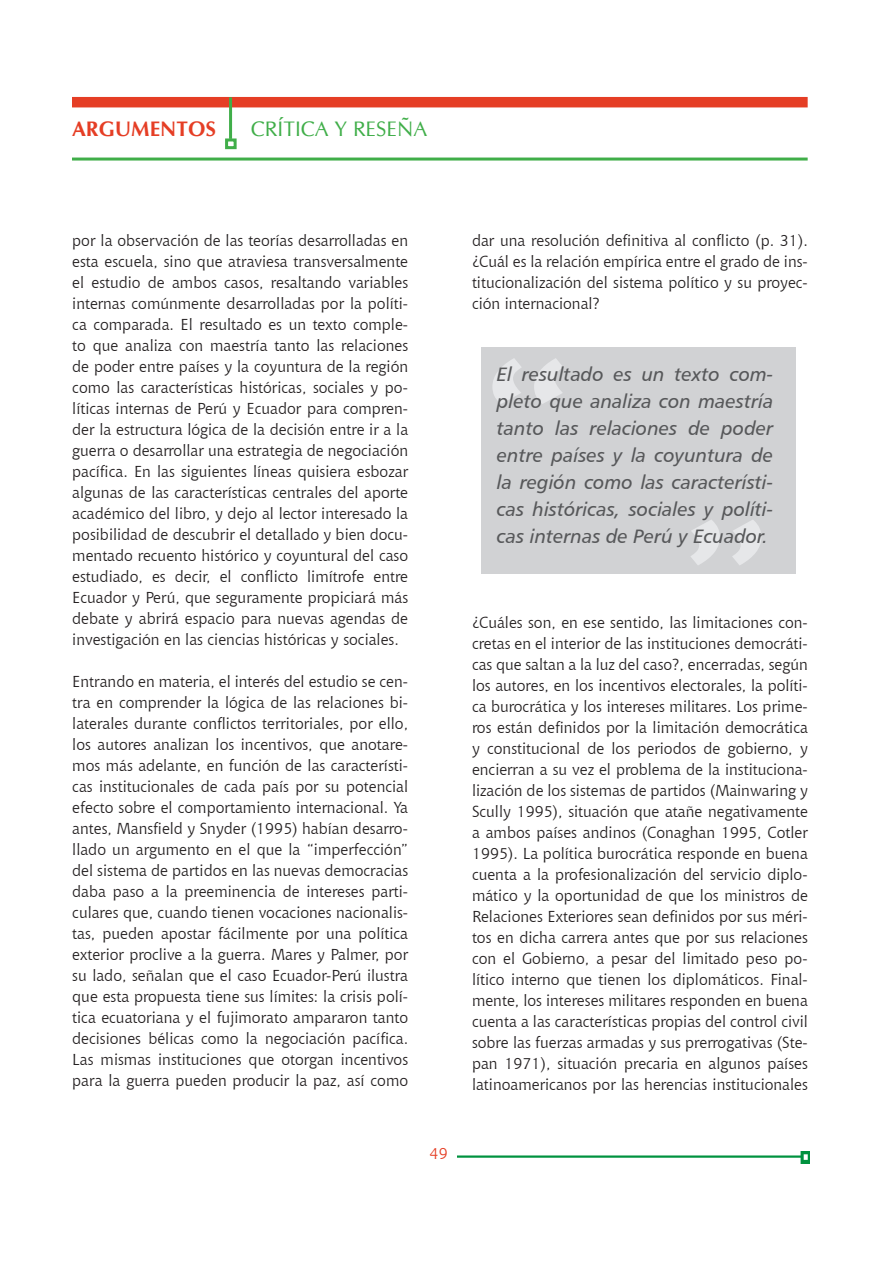
<style>
.page{position:relative;width:893px;height:1263px;background:#fff}
.page>*{position:absolute;margin:0;border:0;box-sizing:border-box;transform-origin:0 0}
.Pies{font:229.95px "Chianti BT";color:#e6e7e9}
.pies2{font:229.95px "Chianti BT";color:#e6e7e9}
.Texto_art{font:21px "CG Omega";color:#40ae49}
.Texto_art-2{font:700 21px "CG Omega";color:#e53e25}
.Sacada{font:19.5px/27px "Humanist 777 BT Italic B";color:#57585a;text-align:justify}
.Texto_art-3{font:15.75px/21px "Chianti BT";color:#231f20;text-align:justify}
.t1{font:15.75px "Chianti BT";color:#e53e25}
</style>
<div class="page">
<img style="left:457px;top:1151px;width:353px;height:12px">
<div style="left:72px;top:97px;width:736px;height:10px;background:#e53e25"></div>
<hr style="left:229px;top:97px;width:3px;height:42px;background:#40ae49">
<div style="left:225px;top:138px;width:12px;height:11px;border:3px solid #40ae49"></div>
<hr style="left:72px;top:158px;width:736px;height:3px;background:#40ae49">
<div style="left:481px;top:347px;width:314px;height:227px;background:#d1d2d4"></div>
<svg style="left:492px;top:358px;width:71px;height:46px"></svg>
<svg style="left:691px;top:520px;width:70px;height:45px"></svg>
<p class="Texto_art-2" style="left:72px;top:116px;width:146px">ARGUMENTOS</p>
<p class="Texto_art" style="left:251px;top:116px;width:178px">CRÍTICA Y RESEÑA</p>
<p class="Texto_art-3" style="left:72px;top:229px;width:337px">por la observación de las teorías desarrolladas en esta escuela, sino que atraviesa transversalmente el estudio de ambos casos, resaltando variables internas comúnmente desarrolladas por la políti&shy;ca comparada. El resultado es un texto comple&shy;to que analiza con maestría tanto las relaciones de poder entre países y la coyuntura de la región como las características históricas, sociales y po&shy;líticas internas de Perú y Ecuador para compren&shy;der la estructura lógica de la decisión entre ir a la guerra o desarrollar una estrategia de negociación pacífica. En las siguientes líneas quisiera esbozar algunas de las características centrales del aporte académico del libro, y dejo al lector interesado la posibilidad de descubrir el detallado y bien docu&shy;mentado recuento histórico y coyuntural del caso estudiado, es decir, el conflicto limítrofe entre Ecuador y Perú, que seguramente propiciará más debate y abrirá espacio para nuevas agendas de investigación en las ciencias históricas y sociales.</p>
<p class="Texto_art-3" style="left:72px;top:670px;width:337px">Entrando en materia, el interés del estudio se cen&shy;tra en comprender la lógica de las relaciones bi&shy;laterales durante conflictos territoriales, por ello, los autores analizan los incentivos, que anotare&shy;mos más adelante, en función de las característi&shy;cas institucionales de cada país por su potencial efecto sobre el comportamiento internacional. Ya antes, Mansfield y Snyder (1995) habían desarro&shy;llado un argumento en el que la “imperfección” del sistema de partidos en las nuevas democracias daba paso a la preeminencia de intereses parti&shy;culares que, cuando tienen vocaciones nacionalis&shy;tas, pueden apostar fácilmente por una política exterior proclive a la guerra. Mares y Palmer, por su lado, señalan que el caso Ecuador-Perú ilustra que esta propuesta tiene sus límites: la crisis polí&shy;tica ecuatoriana y el fujimorato ampararon tanto decisiones bélicas como la negociación pacífica.<br>Las mismas instituciones que otorgan incentivos para la guerra pueden producir la paz, así como</p>
<p class="t1" style="left:430px;top:1142px;width:20px">49</p>
<p class="Texto_art-3" style="left:472px;top:229px;width:337px">dar una resolución definitiva al conflicto (p. 31). ¿Cuál es la relación empírica entre el grado de ins&shy;titucionalización del sistema político y su proyec&shy;ción internacional?</p>
<p class="Pies" style="left:472px;top:289px;width:111px">“</p>
<p class="Sacada" style="left:497px;top:361px;width:278px">El resultado es un texto com&shy;pleto que analiza con maestría tanto las relaciones de poder entre países y la coyuntura de la región como las característi&shy;cas históricas, sociales y políti&shy;cas internas de Perú y Ecuador.</p>
<p class="pies2" style="left:672px;top:450px;width:111px">”</p>
<p class="Texto_art-3" style="left:472px;top:612px;width:337px">¿Cuáles son, en ese sentido, las limitaciones con&shy;cretas en el interior de las instituciones democráti&shy;cas que saltan a la luz del caso?, encerradas, según los autores, en los incentivos electorales, la políti&shy;ca burocrática y los intereses militares. Los prime&shy;ros están definidos por la limitación democrática y constitucional de los periodos de gobierno, y encierran a su vez el problema de la instituciona&shy;lización de los sistemas de partidos (Mainwaring y Scully 1995), situación que atañe negativamente a ambos países andinos (Conaghan 1995, Cotler 1995). La política burocrática responde en buena cuenta a la profesionalización del servicio diplo&shy;mático y la oportunidad de que los ministros de Relaciones Exteriores sean definidos por sus méri&shy;tos en dicha carrera antes que por sus relaciones con el Gobierno, a pesar del limitado peso po&shy;lítico interno que tienen los diplomáticos. Final&shy;mente, los intereses militares responden en buena cuenta a las características propias del control civil sobre las fuerzas armadas y sus prerrogativas (Ste&shy;pan 1971), situación precaria en algunos países latinoamericanos por las herencias institucionales</p>
</div>
